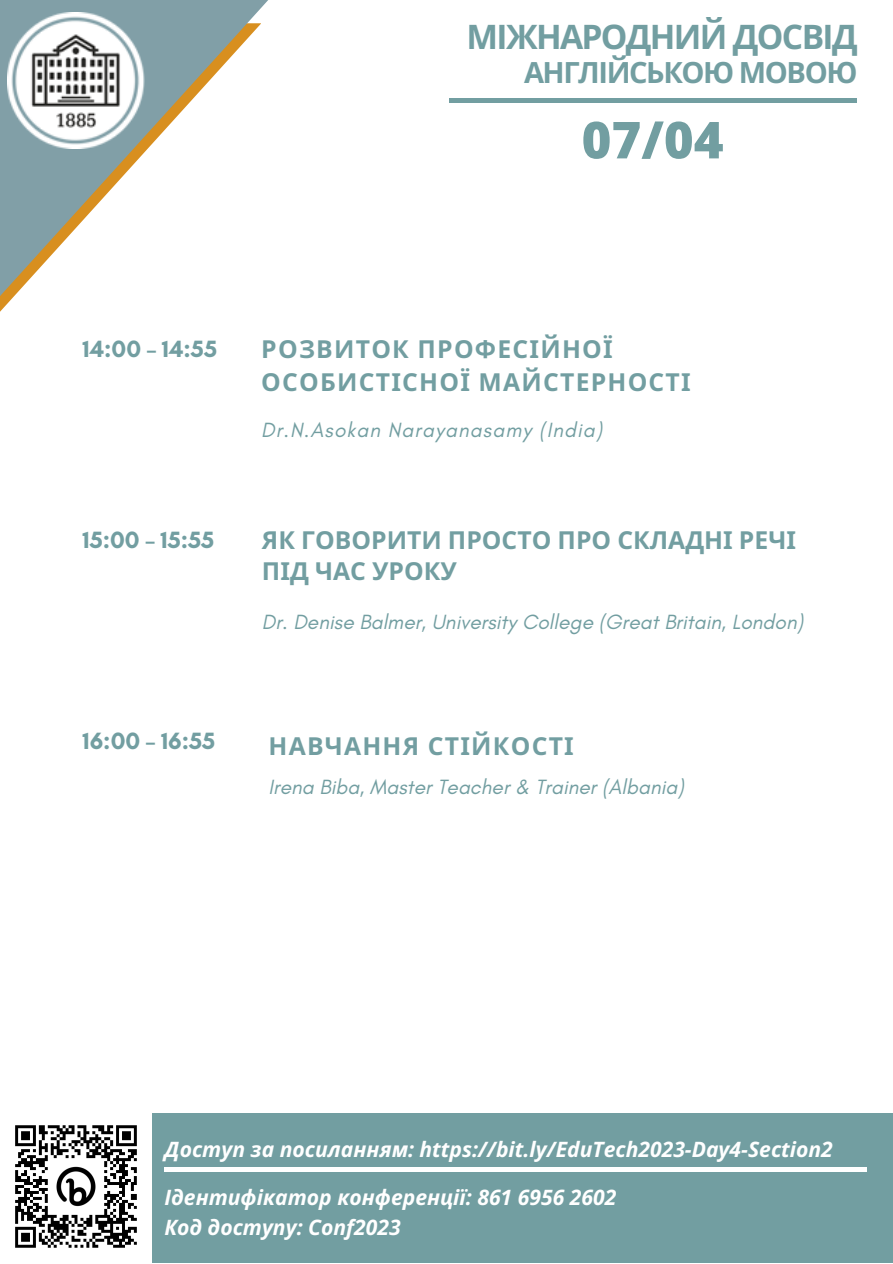
<style>
.page{position:relative;width:893px;height:1264px;background:#fff}
.page>*{position:absolute;margin:0;border:0;box-sizing:border-box;transform-origin:0 0}
.t1{font:800 51px "Open Sans";color:#729ea1}
.t2{font:700 33.6px "Open Sans";letter-spacing:-.05em;color:#729ea1}
.t3{font:700 29.1px "Open Sans";letter-spacing:-.05em;color:#729ea1}
.t4{font:700 24.75px/32.5px "Noto Sans";letter-spacing:.05em;color:#729ea1}
.t5{font:700 24.75px/30.3px "Noto Sans";color:#729ea1}
.t6{font:700 24px "Glacial Indifference";color:#729ea1}
.t7{font:italic 700 21.15px "Open Sans";color:#fff}
.t8{font:italic 21px "Glacial Indifference";color:#729ea1}
.t9{font:italic 21px "Glacial Indifference";letter-spacing:.05em;color:#729ea1}
</style>
<div class="page">
<div style="left:448px;top:98px;width:408px;height:5px;background:#729ea1"></div>
<div style="left:0;top:1113px;width:892px;height:149px;background:#729ea1"></div>
<div style="left:164px;top:1166px;width:703px;height:5px;background:#fff"></div>
<img style="left:0;top:1113px;width:152px;height:149px">
<svg style="left:0;top:0;width:268px;height:312px"></svg>
<img style="left:7px;top:12px;width:144px;height:136px">
<h2 class="t2" style="left:466px;top:13px;width:392px">МІЖНАРОДНИЙ ДОСВІД</h2>
<h3 class="t3" style="left:524px;top:52px;width:335px">АНГЛІЙСЬКОЮ МОВОЮ</h3>
<h1 class="t1" style="left:581px;top:104px;width:143px">07/04</h1>
<p class="t6" style="left:83px;top:334px;width:136px">14:00 – 14:55</p>
<p class="t4" style="left:261px;top:332px;width:431px">РОЗВИТОК ПРОФЕСІЙНОЇ<br>ОСОБИСТІСНОЇ МАЙСТЕРНОСТІ</p>
<p class="t9" style="left:261px;top:417px;width:342px">Dr.N.Asokan Narayanasamy (India)</p>
<p class="t6" style="left:83px;top:524px;width:133px">15:00 – 15:55</p>
<p class="t5" style="left:262px;top:524px;width:535px">ЯК ГОВОРИТИ ПРОСТО ПРО СКЛАДНІ РЕЧІ<br>ПІД ЧАС УРОКУ</p>
<p class="t8" style="left:262px;top:609px;width:542px">Dr. Denise Balmer, University College (Great Britain, London)</p>
<p class="t6" style="left:83px;top:726px;width:134px">16:00 – 16:55</p>
<p class="t4" style="left:268px;top:728px;width:307px">НАВЧАННЯ СТІЙКОСТІ</p>
<p class="t8" style="left:268px;top:774px;width:417px">Irena Biba, Master Teacher &amp; Trainer (Albania)</p>
<p class="t7" style="left:164px;top:1134px;width:669px">Доступ за посиланням: https://bit.ly/EduTech2023-Day4-Section2</p>
<p class="t7" style="left:164px;top:1182px;width:453px">Ідентифікатор конференції: 861 6956 2602</p>
<p class="t7" style="left:164px;top:1212px;width:238px">Код доступу: Conf2023</p>
</div>
